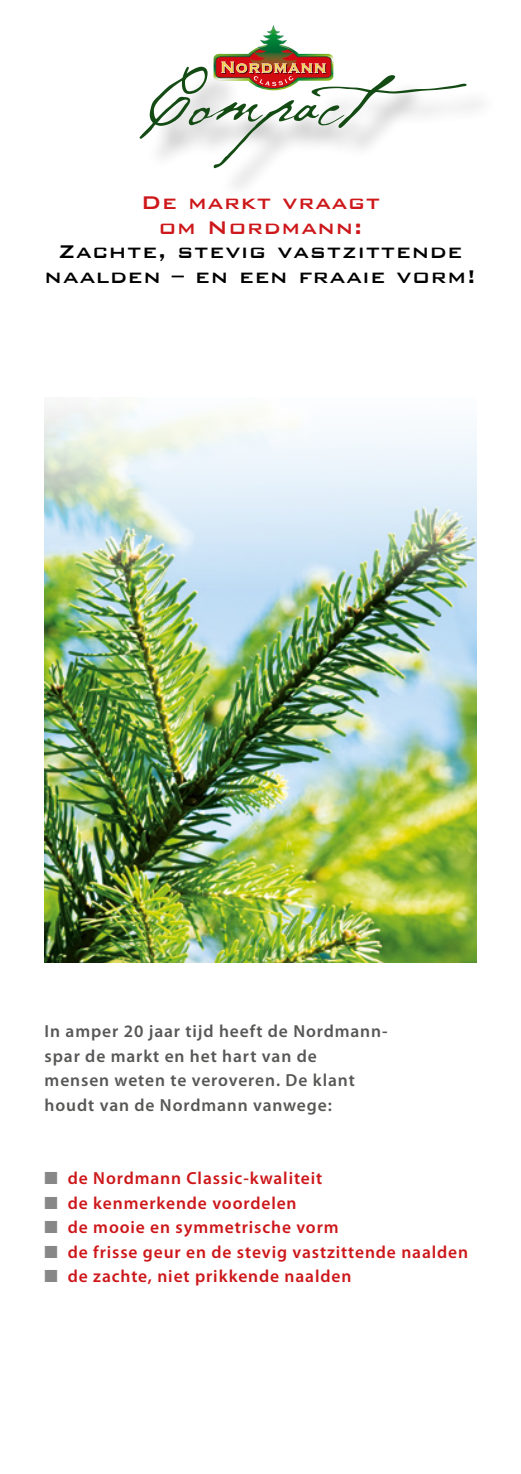
<style>
.page{position:relative;width:521px;height:1474px;background:#fff}
.page>*{position:absolute;margin:0;border:0;box-sizing:border-box;transform-origin:0 0}
.t1{font:78.4px "Cezanne";color:#144b14;scale:.94 1}
.t2{font:500 24.5px/24.5px "Bank Gothic";letter-spacing:.03em;color:#000;text-align:center}
.t3{font:500 24.5px/24.5px "Bank Gothic";letter-spacing:.03em;color:#cd171a;text-align:center}
.t4{font:600 17.5px "Myriad Pro";letter-spacing:.05em;color:#cd171a}
.t5{font:600 17.5px/24.5px "Myriad Pro";letter-spacing:.05em;color:#575756}
.s1{color:#878787}
</style>
<div class="page">
<img style="left:214px;top:25px;width:119px;height:46px">
<div style="left:145px;top:71px;width:353px;height:130px;background:#000;opacity:.4"></div>
<img style="left:45px;top:405px;width:431px;height:557px">
<h1 class="t1" style="left:147px;top:47px;width:375px">Compact</h1>
<h2 class="t3" style="left:141px;top:188px;width:241px">De markt vraagt om Nordmann:</h2>
<h2 class="t2" style="left:45px;top:237px;width:433px">Zachte, stevig vastzittende naalden – en een fraaie vorm!</h2>
<p class="t5" style="left:45px;top:1018px;width:344px">In amper 20 jaar tijd heeft de Nordmann&shy;spar de markt en het hart van de<br>mensen weten te veroveren. De klant houdt van de Nordmann vanwege:</p>
<p class="t4" style="left:45px;top:1167px;width:279px"><span class="s1">■</span> de Nordmann Classic-kwaliteit</p>
<p class="t4" style="left:45px;top:1191px;width:253px"><span class="s1">■</span> de kenmerkende voordelen</p>
<p class="t4" style="left:45px;top:1216px;width:295px"><span class="s1">■</span> de mooie en symmetrische vorm</p>
<p class="t4" style="left:45px;top:1240px;width:425px"><span class="s1">■</span> de frisse geur en de stevig vastzittende naalden</p>
<p class="t4" style="left:45px;top:1265px;width:308px"><span class="s1">■</span> de zachte, niet prikkende naalden</p>
</div>
